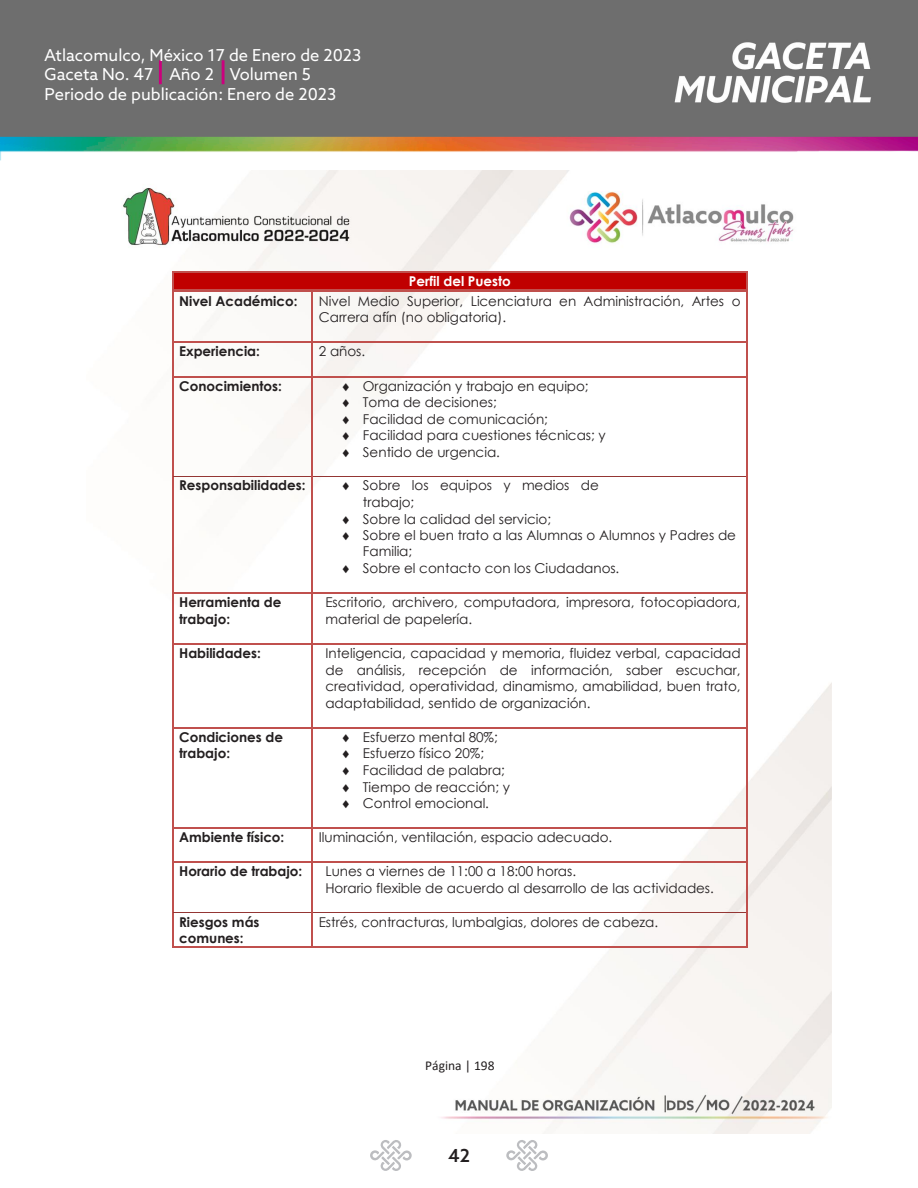
<style>
.page{position:relative;width:918px;height:1188px;background:#fff}
.page>*{position:absolute;margin:0;border:0;box-sizing:border-box;transform-origin:0 0}
.t1{font:500 18px "Azo Sans";color:#231f20}
.t2{font:16.5px/19.8px "Azo Sans";color:#fff}
.t3{font:13.5px/16.5px "Century Gothic";color:#231f20}
.t4{font:700 13.5px/16.5px "Century Gothic";color:#231f20}
.t5{font:700 13.5px "Century Gothic";color:#fff}
.t6{font:13.5px "Calibri";color:#231f20}
</style>
<div class="page">
<img style="left:123px;top:170px;width:708px;height:964px">
<div style="left:173px;top:273px;width:574px;height:16px;background:#c00000"></div>
<hr style="left:173px;top:272px;width:574px;height:1px;background:#c0504d">
<svg style="left:172px;top:272px;width:1px;height:20px"></svg>
<hr style="left:173px;top:289px;width:139px;height:3px;background:#c0504d">
<hr style="left:314px;top:289px;width:433px;height:3px;background:#c0504d">
<svg style="left:747px;top:272px;width:1px;height:20px"></svg>
<hr style="left:172px;top:292px;width:1px;height:50px;background:#c0504d">
<hr style="left:312px;top:292px;width:1px;height:50px;background:#c0504d">
<hr style="left:747px;top:292px;width:1px;height:50px;background:#c0504d">
<hr style="left:173px;top:342px;width:139px;height:1px;background:#c0504d">
<hr style="left:313px;top:342px;width:434px;height:1px;background:#c0504d">
<hr style="left:172px;top:343px;width:1px;height:33px;background:#c0504d">
<hr style="left:312px;top:343px;width:1px;height:33px;background:#c0504d">
<hr style="left:747px;top:343px;width:1px;height:33px;background:#c0504d">
<hr style="left:173px;top:376px;width:139px;height:1px;background:#c0504d">
<hr style="left:313px;top:376px;width:434px;height:1px;background:#c0504d">
<hr style="left:172px;top:377px;width:1px;height:99px;background:#c0504d">
<hr style="left:312px;top:377px;width:1px;height:99px;background:#c0504d">
<hr style="left:747px;top:377px;width:1px;height:99px;background:#c0504d">
<hr style="left:173px;top:476px;width:139px;height:1px;background:#943634">
<hr style="left:313px;top:476px;width:434px;height:1px;background:#943634">
<hr style="left:172px;top:477px;width:1px;height:116px;background:#c0504d">
<hr style="left:312px;top:477px;width:1px;height:116px;background:#c0504d">
<hr style="left:747px;top:477px;width:1px;height:116px;background:#c0504d">
<hr style="left:173px;top:593px;width:139px;height:1px;background:#c0504d">
<hr style="left:313px;top:593px;width:434px;height:1px;background:#c0504d">
<hr style="left:172px;top:594px;width:1px;height:49px;background:#c0504d">
<hr style="left:312px;top:594px;width:1px;height:49px;background:#c0504d">
<hr style="left:747px;top:594px;width:1px;height:49px;background:#c0504d">
<hr style="left:173px;top:643px;width:139px;height:2px;background:#c0504d">
<hr style="left:313px;top:643px;width:434px;height:2px;background:#c0504d">
<hr style="left:172px;top:645px;width:1px;height:82px;background:#c0504d">
<hr style="left:312px;top:645px;width:1px;height:82px;background:#c0504d">
<hr style="left:747px;top:645px;width:1px;height:82px;background:#c0504d">
<hr style="left:173px;top:727px;width:139px;height:1px;background:#c0504d">
<hr style="left:313px;top:727px;width:434px;height:1px;background:#c0504d">
<hr style="left:172px;top:728px;width:1px;height:100px;background:#c0504d">
<hr style="left:312px;top:728px;width:1px;height:100px;background:#c0504d">
<hr style="left:747px;top:728px;width:1px;height:100px;background:#c0504d">
<hr style="left:173px;top:828px;width:139px;height:1px;background:#c0504d">
<hr style="left:313px;top:828px;width:434px;height:1px;background:#c0504d">
<hr style="left:172px;top:829px;width:1px;height:33px;background:#c0504d">
<hr style="left:312px;top:829px;width:1px;height:33px;background:#c0504d">
<hr style="left:747px;top:829px;width:1px;height:33px;background:#c0504d">
<hr style="left:173px;top:862px;width:139px;height:1px;background:#c0504d">
<hr style="left:313px;top:862px;width:434px;height:1px;background:#c0504d">
<hr style="left:172px;top:863px;width:1px;height:50px;background:#c0504d">
<hr style="left:312px;top:863px;width:1px;height:50px;background:#c0504d">
<hr style="left:747px;top:863px;width:1px;height:50px;background:#c0504d">
<hr style="left:173px;top:913px;width:139px;height:1px;background:#943634">
<hr style="left:313px;top:913px;width:434px;height:1px;background:#943634">
<hr style="left:172px;top:913px;width:1px;height:33px;background:#c0504d">
<hr style="left:173px;top:946px;width:139px;height:1px;background:#c0504d">
<hr style="left:312px;top:913px;width:1px;height:33px;background:#c0504d">
<hr style="left:313px;top:946px;width:434px;height:1px;background:#c0504d">
<hr style="left:747px;top:913px;width:1px;height:33px;background:#c0504d">
<img style="left:0;top:0;width:918px;height:161px">
<svg style="left:506px;top:1140px;width:42px;height:31px"></svg>
<svg style="left:370px;top:1140px;width:42px;height:31px"></svg>
<p class="t2" style="left:45px;top:45px;width:318px">Atlacomulco, México 17 de Enero de 2023<br>Gaceta No. 47 Año 2 Volumen 5<br>Periodo de publicación: Enero de 2023</p>
<p class="t5" style="left:409px;top:271px;width:103px">Perfil del Puesto</p>
<p class="t4" style="left:179px;top:292px;width:120px">Nivel Académico:</p>
<p class="t3" style="left:319px;top:292px;width:423px">Nivel Medio Superior, Licenciatura en Administración, Artes o<br>Carrera afín (no obligatoria).</p>
<p class="t4" style="left:179px;top:343px;width:82px">Experiencia:</p>
<p class="t3" style="left:319px;top:343px;width:48px">2 años.</p>
<p class="t4" style="left:179px;top:377px;width:104px">Conocimientos:</p>
<p class="t3" style="left:341px;top:377px;width:249px">◻ Organización y trabajo en equipo;</p>
<p class="t3" style="left:341px;top:394px;width:157px">◻ Toma de decisiones;</p>
<p class="t3" style="left:341px;top:410px;width:209px">◻ Facilidad de comunicación;</p>
<p class="t3" style="left:341px;top:427px;width:267px">◻ Facilidad para cuestiones técnicas; y</p>
<p class="t3" style="left:341px;top:443px;width:161px">◻ Sentido de urgencia.</p>
<p class="t4" style="left:179px;top:477px;width:128px">Responsabilidades:</p>
<p class="t3" style="left:363px;top:477px;width:237px;text-indent:-22px">◻ Sobre los equipos y medios de trabajo;</p>
<p class="t3" style="left:341px;top:510px;width:212px">◻ Sobre la calidad del servicio;</p>
<p class="t3" style="left:363px;top:527px;width:375px;text-indent:-22px">◻ Sobre el buen trato a las Alumnas o Alumnos y Padres de<br>Familia;</p>
<p class="t3" style="left:341px;top:560px;width:280px">◻ Sobre el contacto con los Ciudadanos.</p>
<p class="t4" style="left:179px;top:594px;width:104px">Herramienta de trabajo:</p>
<p class="t3" style="left:325px;top:594px;width:417px">Escritorio, archivero, computadora, impresora, fotocopiadora, material de papelería.</p>
<p class="t4" style="left:179px;top:644px;width:83px">Habilidades:</p>
<p class="t3" style="left:325px;top:645px;width:417px;text-align:justify">Inteligencia, capacidad y memoria, fluidez verbal, capacidad de análisis, recepción de información, saber escuchar, creatividad, operatividad, dinamismo, amabilidad, buen trato, adaptabilidad, sentido de organización.</p>
<p class="t4" style="left:179px;top:728px;width:105px">Condiciones de trabajo:</p>
<p class="t3" style="left:341px;top:729px;width:159px">◻ Esfuerzo mental 80%;</p>
<p class="t3" style="left:341px;top:745px;width:145px">◻ Esfuerzo físico 20%;</p>
<p class="t3" style="left:341px;top:762px;width:166px">◻ Facilidad de palabra;</p>
<p class="t3" style="left:341px;top:778px;width:171px">◻ Tiempo de reacción; y</p>
<p class="t3" style="left:341px;top:795px;width:150px">◻ Control emocional.</p>
<p class="t4" style="left:179px;top:828px;width:107px">Ambiente físico:</p>
<p class="t3" style="left:319px;top:829px;width:295px">Iluminación, ventilación, espacio adecuado.</p>
<p class="t4" style="left:179px;top:863px;width:125px">Horario de trabajo:</p>
<p class="t3" style="left:325px;top:863px;width:390px">Lunes a viernes de 11:00 a 18:00 horas.<br>Horario flexible de acuerdo al desarrollo de las actividades.</p>
<p class="t4" style="left:179px;top:913px;width:82px">Riesgos más comunes:</p>
<p class="t3" style="left:319px;top:913px;width:341px">Estrés, contracturas, lumbalgias, dolores de cabeza.</p>
<p class="t6" style="left:425px;top:1056px;width:71px">Página | 198</p>
<h1 class="t1" style="left:448px;top:1144px;width:23px">42</h1>
</div>
